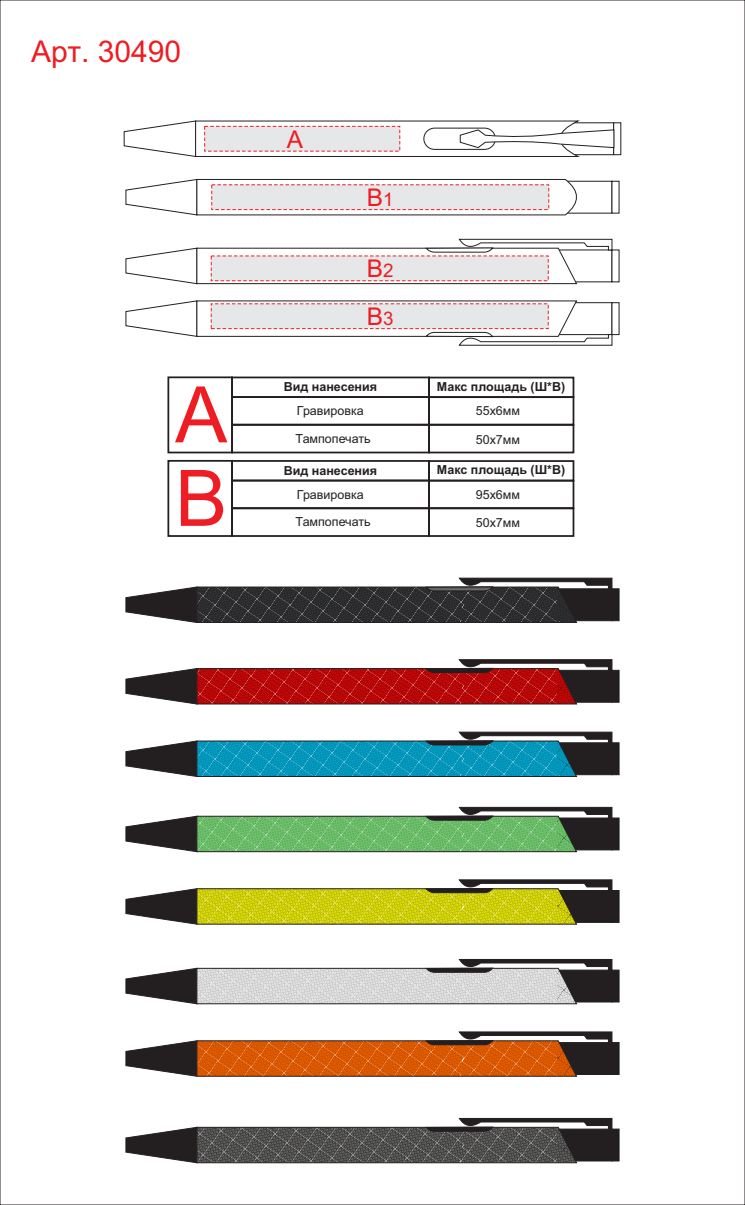
<style>
.page{position:relative;width:745px;height:1205px;background:#fff}
.page>*{position:absolute;margin:0;border:0;box-sizing:border-box;transform-origin:0 0}
.t1{font:78px/83.5px "Arial";color:#ee1d23}
.t2{font:30px "Arial";color:#ee1d23}
.t3{font:24.38px/48.8px "Arial";color:#ee1d23}
.t4{font:12.5px "Arial";color:#231f20}
.t5{font:700 12.5px "Arial";color:#231f20}
.s1{font-size:18.75px}
</style>
<div class="page">
<svg style="left:123px;top:120px;width:498px;height:37px"></svg>
<svg style="left:125px;top:239px;width:494px;height:46px"></svg>
<svg style="left:125px;top:300px;width:494px;height:46px"></svg>
<svg style="left:125px;top:178px;width:494px;height:38px"></svg>
<svg style="left:125px;top:659px;width:494px;height:46px"></svg>
<svg style="left:125px;top:731px;width:494px;height:46px"></svg>
<svg style="left:125px;top:806px;width:494px;height:46px"></svg>
<svg style="left:125px;top:879px;width:494px;height:46px"></svg>
<svg style="left:125px;top:959px;width:494px;height:46px"></svg>
<svg style="left:125px;top:1031px;width:494px;height:46px"></svg>
<svg style="left:125px;top:1117px;width:494px;height:46px"></svg>
<div style="left:231px;top:376px;width:198px;height:22px;border:2px solid #231f20"></div>
<div style="left:231px;top:460px;width:198px;height:21px;border:2px solid #231f20"></div>
<div style="left:231px;top:396px;width:198px;height:29px;border:2px solid #231f20"></div>
<div style="left:231px;top:480px;width:198px;height:29px;border:2px solid #231f20"></div>
<div style="left:428px;top:480px;width:146px;height:29px;border:2px solid #231f20"></div>
<div style="left:428px;top:377px;width:146px;height:21px;border:2px solid #231f20"></div>
<div style="left:428px;top:460px;width:146px;height:21px;border:2px solid #231f20"></div>
<div style="left:167px;top:376px;width:66px;height:77px;border:2px solid #231f20"></div>
<div style="left:167px;top:460px;width:66px;height:77px;border:2px solid #231f20"></div>
<div style="left:231px;top:424px;width:198px;height:29px;border:2px solid #231f20"></div>
<div style="left:231px;top:507px;width:198px;height:30px;border:2px solid #231f20"></div>
<div style="left:428px;top:424px;width:146px;height:29px;border:2px solid #231f20"></div>
<div style="left:428px;top:507px;width:146px;height:30px;border:2px solid #231f20"></div>
<svg style="left:125px;top:577px;width:494px;height:46px"></svg>
<h2 class="t2" style="left:31px;top:40px;width:151px">Арт. 30490</h2>
<h3 class="t3" style="left:286px;top:117px;width:18px">A</h3>
<h3 class="t3" style="left:366px;top:175px;width:28px">В<span class="s1">1</span></h3>
<h3 class="t3" style="left:366px;top:246px;width:28px">В<span class="s1">2<br></span>В<span class="s1">3</span></h3>
<h1 class="t1" style="left:175px;top:380px;width:54px">A<br>В</h1>
<p class="t5" style="left:283px;top:382px;width:95px">Вид нанесения</p>
<p class="t4" style="left:297px;top:406px;width:68px">Гравировка</p>
<p class="t4" style="left:295px;top:434px;width:76px">Тампопечать</p>
<p class="t5" style="left:283px;top:466px;width:95px">Вид нанесения</p>
<p class="t4" style="left:297px;top:490px;width:68px">Гравировка</p>
<p class="t4" style="left:295px;top:517px;width:76px">Тампопечать</p>
<p class="t5" style="left:436px;top:381px;width:130px">Макс площадь (Ш*В)</p>
<p class="t4" style="left:475px;top:406px;width:46px">55х6мм</p>
<p class="t4" style="left:475px;top:434px;width:46px">50х7мм</p>
<p class="t5" style="left:436px;top:465px;width:130px">Макс площадь (Ш*В)</p>
<p class="t4" style="left:475px;top:490px;width:46px">95х6мм</p>
<p class="t4" style="left:475px;top:518px;width:46px">50х7мм</p>
</div>
